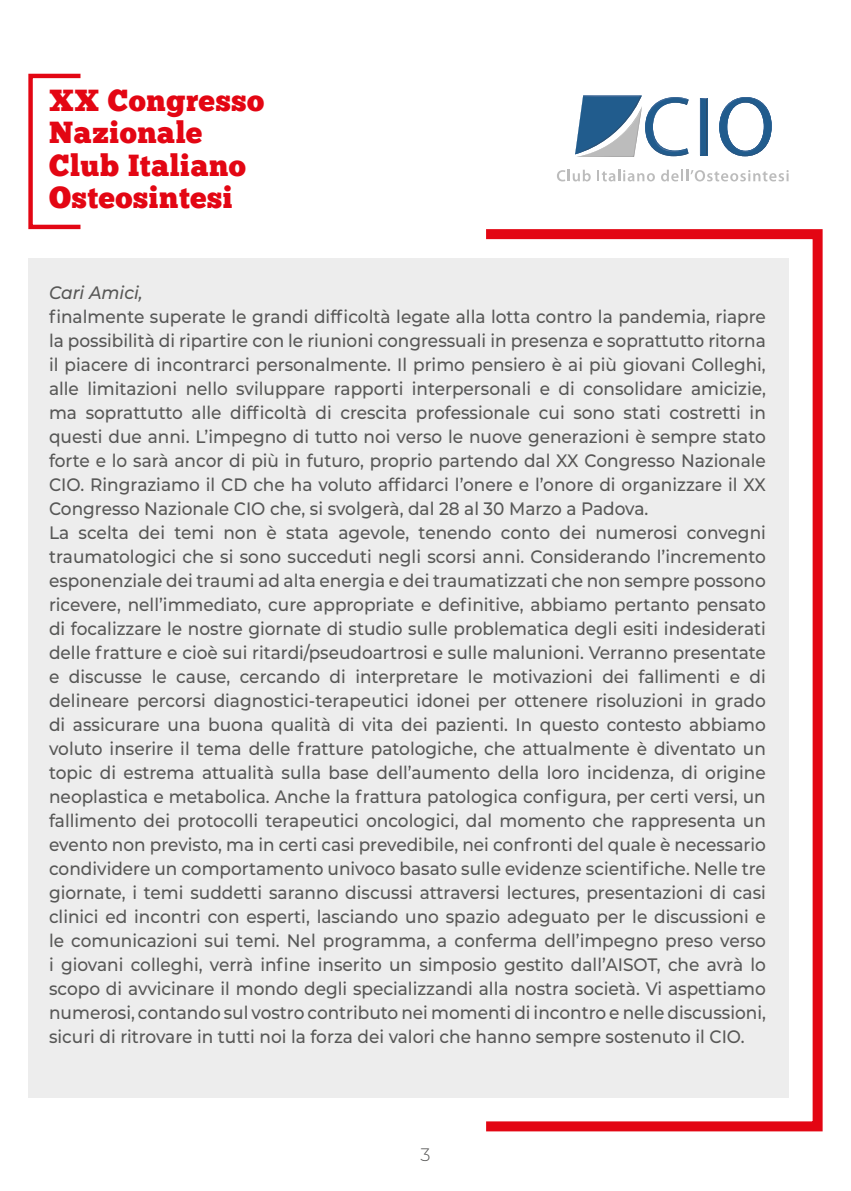
<style>
.page{position:relative;width:851px;height:1191px;background:#fff}
.page>*{position:absolute;margin:0;border:0;box-sizing:border-box;transform-origin:0 0}
.t1{font:30.4px/32.2px "Chunk Five Ex";letter-spacing:.02em;color:#e30613}
.t2{font:500 18px/24px "Montserrat";color:#575756;scale:.94 1}
.t3{font:italic 500 18px "Montserrat";color:#575756;scale:.95 1}
.t4{font:300 18px "Montserrat";color:#575756}
</style>
<div class="page">
<div style="left:28px;top:258px;width:760px;height:839px;background:#ededed"></div>
<div style="left:28px;top:74px;width:55px;height:155px;border:4px solid #e30613"></div>
<div style="left:481px;top:229px;width:341px;height:902px;border:10px solid #e30613"></div>
<svg style="left:699px;top:98px;width:8px;height:57px"></svg>
<svg style="left:575px;top:95px;width:113px;height:62px"></svg>
<svg style="left:725px;top:97px;width:47px;height:59px"></svg>
<img style="left:719px;top:107px;width:6px;height:40px">
<img style="left:769px;top:113px;width:2px;height:27px">
<svg style="left:557px;top:170px;width:33px;height:11px"></svg>
<svg style="left:597px;top:170px;width:57px;height:11px"></svg>
<svg style="left:661px;top:170px;width:127px;height:11px"></svg>
<h1 class="t1" style="left:49px;top:84px;width:216px">XX Congresso<br>Nazionale<br>Club Italiano<br>Osteosintesi</h1>
<p class="t3" style="left:49px;top:280px;width:100px">Cari Amici,</p>
<p class="t2" style="left:49px;top:304px;width:764px">finalmente superate le grandi difficoltà legate alla lotta contro la pandemia, riapre la possibilità di ripartire con le riunioni congressuali in presenza e soprattutto ritorna il piacere di incontrarci personalmente. Il primo pensiero è ai più giovani Colleghi, alle limitazioni nello sviluppare rapporti interpersonali e di consolidare amicizie, ma soprattutto alle difficoltà di crescita professionale cui sono stati costretti in questi due anni. L’impegno di tutto noi verso le nuove generazioni è sempre stato forte e lo sarà ancor di più in futuro, proprio partendo dal XX Congresso Nazionale CIO. Ringraziamo il CD che ha voluto affidarci l’onere e l’onore di organizzare il XX Congresso Nazionale CIO che, si svolgerà, dal 28 al 30 Marzo a Padova.<br>La scelta dei temi non è stata agevole, tenendo conto dei numerosi convegni traumatologici che si sono succeduti negli scorsi anni. Considerando l’incremento esponenziale dei traumi ad alta energia e dei traumatizzati che non sempre possono ricevere, nell’immediato, cure appropriate e definitive, abbiamo pertanto pensato di focalizzare le nostre giornate di studio sulle problematica degli esiti indesiderati delle fratture e cioè sui ritardi/pseudoartrosi e sulle malunioni. Verranno presentate e discusse le cause, cercando di interpretare le motivazioni dei fallimenti e di delineare percorsi diagnostici-terapeutici idonei per ottenere risoluzioni in grado di assicurare una buona qualità di vita dei pazienti. In questo contesto abbiamo voluto inserire il tema delle fratture patologiche, che attualmente è diventato un topic di estrema attualità sulla base dell’aumento della loro incidenza, di origine neoplastica e metabolica. Anche la frattura patologica configura, per certi versi, un fallimento dei protocolli terapeutici oncologici, dal momento che rappresenta un evento non previsto, ma in certi casi prevedibile, nei confronti del quale è necessario condividere un comportamento univoco basato sulle evidenze scientifiche. Nelle tre giornate, i temi suddetti saranno discussi attraversi lectures, presentazioni di casi clinici ed incontri con esperti, lasciando uno spazio adeguato per le discussioni e le comunicazioni sui temi. Nel programma, a conferma dell’impegno preso verso i giovani colleghi, verrà infine inserito un simposio gestito dall’AISOT, che avrà lo scopo di avvicinare il mondo degli specializzandi alla nostra società. Vi aspettiamo numerosi, contando sul vostro contributo nei momenti di incontro e nelle discussioni, sicuri di ritrovare in tutti noi la forza dei valori che hanno sempre sostenuto il CIO.</p>
<p class="t4" style="left:420px;top:1142px;width:12px">3</p>
</div>
